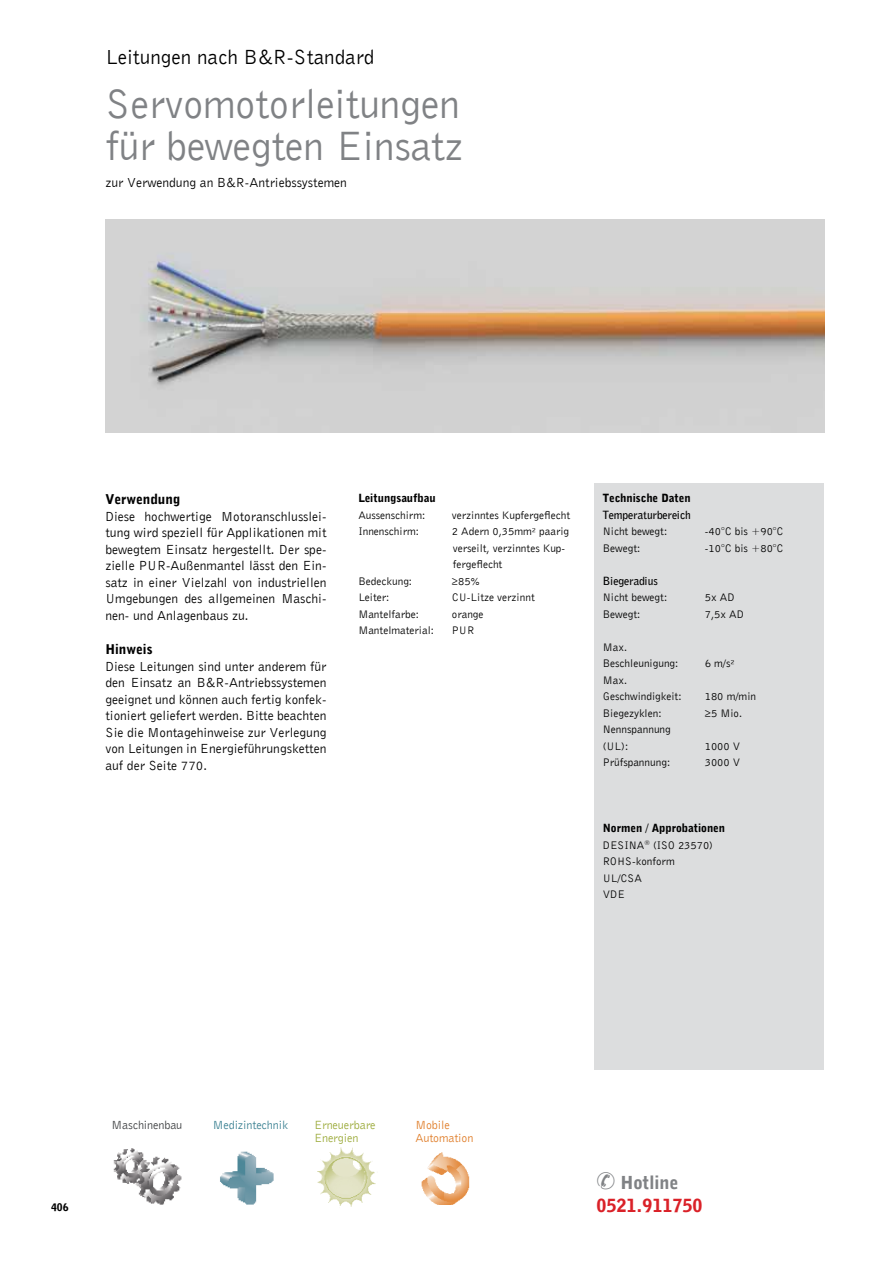
<style>
.page{position:relative;width:893px;height:1263px;background:#fff}
.page>*{position:absolute;margin:0;border:0;box-sizing:border-box;transform-origin:0 0}
.t1{font:42px/42px "Bell Gothic BT Roman";letter-spacing:-.01em;color:#808285}
.t2{font:21px "Bell Gothic BT Roman";color:#000}
.t3{font:18px/22.5px "Bell Gothic BT Black";color:#da2128}
.t4{font:13.5px/16.5px "Bell Gothic BT Roman";color:#000;text-align:justify}
.t5{font:13.5px "Bell Gothic BT Black";color:#000}
.t6{font:12.15px/12.9px "Bell Gothic BT Roman";letter-spacing:-.01em;color:#9cab3b}
.t7{font:12.15px/12.9px "Bell Gothic BT Roman";letter-spacing:-.01em;color:#e07e2a}
.t8{font:12.15px "Bell Gothic BT Roman";letter-spacing:-.01em;color:#3c8293}
.t9{font:12.15px "Bell Gothic BT Roman";letter-spacing:-.01em;color:#414345}
.t10{font:11.25px/16.5px "Bell Gothic BT Roman";color:#000}
.t11{font:11.25px "Bell Gothic BT Black";color:#000}
.t12{font:11.25px "Bell Gothic BT Bold";color:#000}
.t13{font:10.5px "Bell Gothic BT Black";color:#000}
.s1{color:#808285}
</style>
<div class="page">
<img style="left:113px;top:1148px;width:69px;height:57px">
<img style="left:220px;top:1151px;width:54px;height:54px">
<img style="left:317px;top:1147px;width:59px;height:60px">
<img style="left:421px;top:1152px;width:49px;height:53px">
<img style="left:105px;top:220px;width:719px;height:212px">
<div style="left:594px;top:483px;width:230px;height:587px;background:#dcddde"></div>
<h2 class="t2" style="left:105px;top:44px;width:271px">Leitungen nach B&amp;R-Standard</h2>
<h1 class="t1" style="left:105px;top:82px;width:359px">Servomotorleitungen für bewegten Einsatz</h1>
<p class="t4" style="left:105px;top:174px;width:243px">zur Verwendung an B&amp;R-Antriebssystemen</p>
<p class="t5" style="left:105px;top:491px;width:77px">Verwendung</p>
<p class="t4" style="left:105px;top:507px;width:223px">Diese hochwertige Motoranschlusslei&shy;tung wird speziell für Applikationen mit bewegtem Einsatz hergestellt. Der spe&shy;zielle PUR-Außenmantel lässt den Ein&shy;satz in einer Vielzahl von industriellen Umgebungen des allgemeinen Maschi&shy;nen- und Anlagenbaus zu.</p>
<p class="t5" style="left:105px;top:641px;width:49px">Hinweis</p>
<p class="t4" style="left:105px;top:657px;width:223px">Diese Leitungen sind unter anderem für den Einsatz an B&amp;R-Antriebssystemen geeignet und können auch fertig konfek&shy;tioniert geliefert werden. Bitte beachten Sie die Montagehinweise zur Verlegung von Leitungen in Energieführungsketten auf der Seite 770.</p>
<p class="t11" style="left:358px;top:491px;width:79px">Leitungsaufbau</p>
<p class="t10" style="left:358px;top:507px;width:68px">Aussenschirm:</p>
<p class="t10" style="left:452px;top:507px;width:120px">verzinntes Kupfergeflecht</p>
<p class="t10" style="left:358px;top:523px;width:62px">Innenschirm:</p>
<p class="t10" style="left:452px;top:523px;width:119px">2 Adern 0,35mm² paarig verseilt, verzinntes Kup&shy;fergeflecht</p>
<p class="t10" style="left:358px;top:573px;width:55px">Bedeckung:</p>
<p class="t10" style="left:452px;top:573px;width:30px">≥85%</p>
<p class="t10" style="left:358px;top:589px;width:33px">Leiter:</p>
<p class="t10" style="left:452px;top:589px;width:84px">CU-Litze verzinnt</p>
<p class="t10" style="left:358px;top:606px;width:62px">Mantelfarbe:</p>
<p class="t10" style="left:452px;top:606px;width:33px">orange</p>
<p class="t10" style="left:358px;top:622px;width:77px">Mantelmaterial:</p>
<p class="t10" style="left:452px;top:622px;width:24px">PUR</p>
<p class="t11" style="left:603px;top:491px;width:89px">Technische Daten</p>
<p class="t12" style="left:603px;top:507px;width:89px">Temperaturbereich</p>
<p class="t10" style="left:603px;top:523px;width:66px">Nicht bewegt:</p>
<p class="t10" style="left:705px;top:523px;width:80px">-40°C bis +90°C</p>
<p class="t10" style="left:603px;top:540px;width:39px">Bewegt:</p>
<p class="t10" style="left:705px;top:540px;width:80px">-10°C bis +80°C</p>
<p class="t12" style="left:603px;top:573px;width:57px">Biegeradius</p>
<p class="t10" style="left:603px;top:589px;width:66px">Nicht bewegt:</p>
<p class="t10" style="left:705px;top:589px;width:31px">5x AD</p>
<p class="t10" style="left:603px;top:606px;width:39px">Bewegt:</p>
<p class="t10" style="left:705px;top:606px;width:41px">7,5x AD</p>
<p class="t10" style="left:603px;top:639px;width:77px">Max.<br>Beschleunigung:</p>
<p class="t10" style="left:705px;top:655px;width:31px">6 m/s²</p>
<p class="t10" style="left:603px;top:672px;width:80px">Max.<br>Geschwindigkeit:</p>
<p class="t10" style="left:705px;top:688px;width:53px">180 m/min</p>
<p class="t10" style="left:603px;top:705px;width:60px">Biegezyklen:</p>
<p class="t10" style="left:705px;top:705px;width:39px">≥5 Mio.</p>
<p class="t10" style="left:603px;top:721px;width:70px">Nennspannung (UL):</p>
<p class="t10" style="left:705px;top:738px;width:37px">1000 V</p>
<p class="t10" style="left:603px;top:754px;width:69px">Prüfspannung:</p>
<p class="t10" style="left:705px;top:754px;width:37px">3000 V</p>
<p class="t11" style="left:603px;top:821px;width:124px">Normen / Approbationen</p>
<p class="t10" style="left:603px;top:837px;width:112px">DESINA<sup>®</sup> (ISO 23570)<br>ROHS-konform<br>UL/CSA<br>VDE</p>
<p class="t13" style="left:51px;top:1201px;width:19px">406</p>
<p class="t9" style="left:111px;top:1117px;width:72px">Maschinenbau</p>
<p class="t8" style="left:213px;top:1117px;width:77px">Medizintechnik</p>
<p class="t6" style="left:314px;top:1118px;width:63px">Erneuerbare<br>Energien</p>
<p class="t7" style="left:415px;top:1118px;width:59px">Mobile<br>Automation</p>
<h3 class="t3" style="left:596px;top:1171px;width:108px"><span class="s1">✆ Hotline<br></span>0521.911750</h3>
</div>
